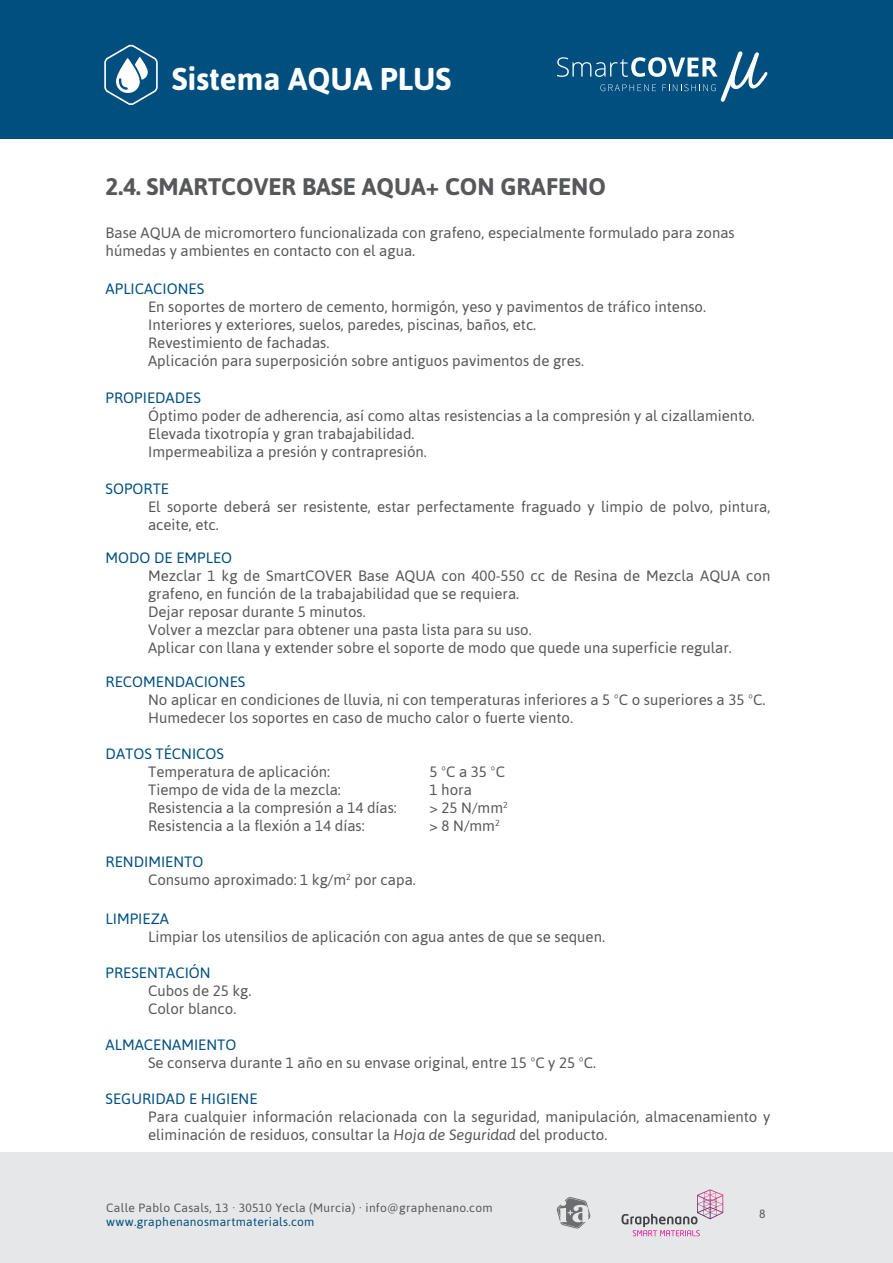
<style>
.page{position:relative;width:893px;height:1263px;background:#fff}
.page>*{position:absolute;margin:0;border:0;box-sizing:border-box;transform-origin:0 0}
.t1{font:700 31.5px "Asap";color:#fff}
.t2{font:700 24px "Asap";color:#57585a}
.t3{font:15px/18px "Asap";color:#57585a}
.t4{font:15px "Asap";color:#014f7f}
.t5{font:12px "Asap";letter-spacing:.025em;color:#57585a}
.t6{font:12px "Asap";letter-spacing:.025em;color:#014f7f}
.s1{font-style:italic}
</style>
<div class="page">
<div style="left:0;top:0;width:893px;height:138px;background:#014f7f"></div>
<svg style="left:104px;top:44px;width:54px;height:61px"></svg>
<svg style="left:557px;top:51px;width:211px;height:51px"></svg>
<div style="left:0;top:1152px;width:893px;height:111px;background:#e6e7e9"></div>
<svg style="left:557px;top:1197px;width:34px;height:32px"></svg>
<svg style="left:621px;top:1189px;width:102px;height:47px"></svg>
<h1 class="t1" style="left:172px;top:60px;width:281px">Sistema AQUA PLUS</h1>
<p class="t2" style="left:106px;top:172px;width:502px">2.4. SMARTCOVER BASE AQUA+ CON GRAFENO</p>
<p class="t3" style="left:106px;top:224px;width:631px">Base AQUA de micromortero funcionalizada con grafeno, especialmente formulado para zonas húmedas y ambientes en contacto con el agua.</p>
<p class="t4" style="left:106px;top:280px;width:100px">APLICACIONES</p>
<p class="t3" style="left:148px;top:298px;width:559px">En soportes de mortero de cemento, hormigón, yeso y pavimentos de tráfico intenso.</p>
<p class="t3" style="left:148px;top:316px;width:390px">Interiores y exteriores, suelos, paredes, piscinas, baños, etc.</p>
<p class="t3" style="left:148px;top:334px;width:183px">Revestimiento de fachadas.</p>
<p class="t3" style="left:148px;top:352px;width:437px">Aplicación para superposición sobre antiguos pavimentos de gres.</p>
<p class="t4" style="left:106px;top:389px;width:97px">PROPIEDADES</p>
<p class="t3" style="left:148px;top:407px;width:608px">Óptimo poder de adherencia, así como altas resistencias a la compresión y al cizallamiento.</p>
<p class="t3" style="left:148px;top:425px;width:268px">Elevada tixotropía y gran trabajabilidad.</p>
<p class="t3" style="left:148px;top:443px;width:280px">Impermeabiliza a presión y contrapresión.</p>
<p class="t4" style="left:106px;top:480px;width:65px">SOPORTE</p>
<p class="t3" style="left:148px;top:498px;width:624px">El soporte deberá ser resistente, estar perfectamente fraguado y limpio de polvo, pintura, aceite, etc.</p>
<p class="t4" style="left:106px;top:549px;width:128px">MODO DE EMPLEO</p>
<p class="t3" style="left:148px;top:567px;width:624px">Mezclar 1 kg de SmartCOVER Base AQUA con 400-550 cc de Resina de Mezcla AQUA con grafeno, en función de la trabajabilidad que se requiera.</p>
<p class="t3" style="left:148px;top:603px;width:219px">Dejar reposar durante 5 minutos.</p>
<p class="t3" style="left:148px;top:621px;width:385px">Volver a mezclar para obtener una pasta lista para su uso.</p>
<p class="t3" style="left:148px;top:639px;width:585px">Aplicar con llana y extender sobre el soporte de modo que quede una superficie regular.</p>
<p class="t4" style="left:106px;top:673px;width:141px">RECOMENDACIONES</p>
<p class="t3" style="left:148px;top:690px;width:619px">No aplicar en condiciones de lluvia, ni con temperaturas inferiores a 5 ºC o superiores a 35 ºC.</p>
<p class="t3" style="left:148px;top:708px;width:426px">Humedecer los soportes en caso de mucho calor o fuerte viento.</p>
<p class="t4" style="left:106px;top:745px;width:120px">DATOS TÉCNICOS</p>
<p class="t3" style="left:148px;top:762px;width:184px">Temperatura de aplicación:</p>
<p class="t3" style="left:430px;top:762px;width:77px">5 ºC a 35 ºC</p>
<p class="t3" style="left:148px;top:780px;width:194px">Tiempo de vida de la mezcla:</p>
<p class="t3" style="left:430px;top:780px;width:44px">1 hora</p>
<p class="t3" style="left:148px;top:798px;width:250px">Resistencia a la compresión a 14 días:</p>
<p class="t3" style="left:430px;top:798px;width:80px">&gt; 25 N/mm<sup>2</sup></p>
<p class="t3" style="left:148px;top:816px;width:218px">Resistencia a la flexión a 14 días:</p>
<p class="t3" style="left:430px;top:816px;width:72px">&gt; 8 N/mm<sup>2</sup></p>
<p class="t4" style="left:106px;top:853px;width:99px">RENDIMIENTO</p>
<p class="t3" style="left:148px;top:870px;width:269px">Consumo aproximado: 1 kg/m<sup>2</sup> por capa.</p>
<p class="t4" style="left:106px;top:910px;width:65px">LIMPIEZA</p>
<p class="t3" style="left:148px;top:928px;width:458px">Limpiar los utensilios de aplicación con agua antes de que se sequen.</p>
<p class="t4" style="left:106px;top:964px;width:107px">PRESENTACIÓN</p>
<p class="t3" style="left:148px;top:982px;width:105px">Cubos de 25 kg.</p>
<p class="t3" style="left:148px;top:1000px;width:90px">Color blanco.</p>
<p class="t4" style="left:106px;top:1036px;width:132px">ALMACENAMIENTO</p>
<p class="t3" style="left:148px;top:1054px;width:449px">Se conserva durante 1 año en su envase original, entre 15 ºC y 25 ºC.</p>
<p class="t4" style="left:106px;top:1090px;width:153px">SEGURIDAD E HIGIENE</p>
<p class="t3" style="left:148px;top:1108px;width:624px">Para cualquier información relacionada con la seguridad, manipulación, almacenamiento y eliminación de residuos, consultar la <span class="s1">Hoja de Seguridad</span> del producto.</p>
<p class="t5" style="left:106px;top:1201px;width:388px">Calle Pablo Casals, 13 · 30510 Yecla (Murcia) · info@graphenano.com</p>
<p class="t6" style="left:106px;top:1215px;width:210px">www.graphenanosmartmaterials.com</p>
<p class="t5" style="left:759px;top:1207px;width:8px">8</p>
</div>
